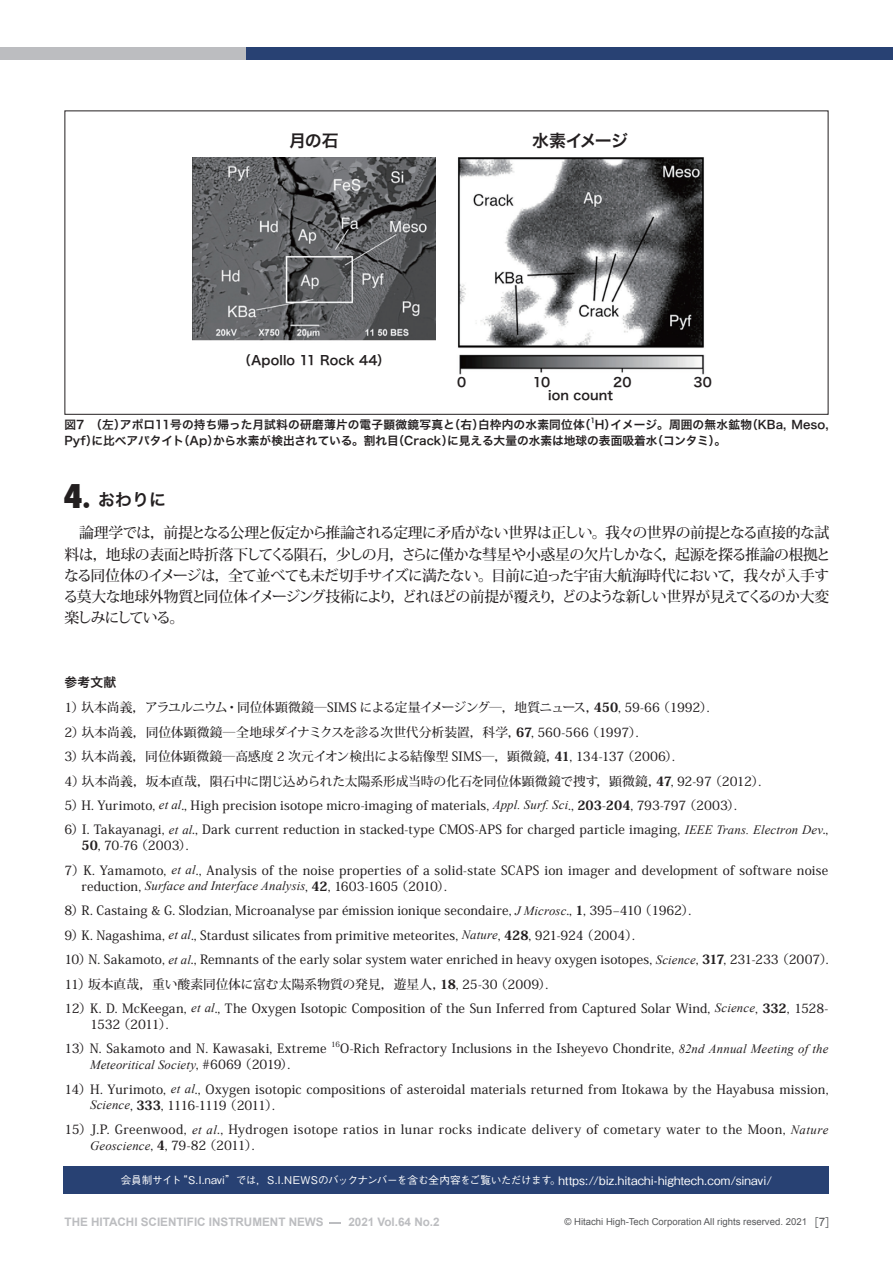
<style>
.page{position:relative;width:893px;height:1263px;background:#fff}
.page>*{position:absolute;margin:0;border:0;box-sizing:border-box;transform-origin:0 0}
.t1{font:16.95px "Hira Kaku Pro N W6";letter-spacing:-.015em;color:#231f20}
.t2{font:500 14.85px/21.3px "Koz Min Pr 6 N";letter-spacing:-.09em;color:#231f20;text-align:justify}
.t3{font:500 12.75px/24.5px "Koz Min Pr 6 N";letter-spacing:.01em;color:#231f20}
.t4{font:12.75px "Hira Kaku Pro N W6";letter-spacing:.01em;color:#231f20}
.t5{font:italic 12.75px "Times New Roman";letter-spacing:.015em;color:#231f20}
.t6{font:11.7px "Hira Kaku Pro N W6";letter-spacing:.005em;color:#231f20}
.t7{font:700 11.7px "Arial";color:#bcbdc0}
.t8{font:500 10.65px "Gothic BBB Pro";letter-spacing:-.035em;color:#fff}
.t9{font:9.6px "Arial";color:#57585a}
.t10{font:500 7.5px "Koz Min Pr 6 N";color:#231f20}
.t11{font:6.75px "Hira Kaku Pro N W6";color:#231f20}
.s1{font-family:"Futura";font-weight:800;font-stretch:condensed;font-size:31.95px}
.s2{font-family:"Futura";font-weight:800;font-stretch:condensed;font-size:24.45px}
.s3{font-weight:800}
.s4{font-family:"Times New Roman";font-weight:400;font-style:italic}
.s5{font-family:"Koz Min Pr 6 N";font-weight:500;font-style:normal}
.s6{font-size:11.7px}
.s7{font-family:"Futo Go B101 Pro"}
.s8{font-family:"Gothic BBB Pro";font-weight:500;font-size:11.7px}
</style>
<div class="page">
<svg style="left:329px;top:1223px;width:12px;height:1px"></svg>
<div style="left:0;top:47px;width:251px;height:13px;background:#bcbdc0"></div>
<div style="left:246px;top:47px;width:647px;height:13px;background:#284173"></div>
<img style="left:193px;top:157px;width:243px;height:184px">
<img style="left:457px;top:157px;width:248px;height:217px">
<div style="left:64px;top:1166px;width:765px;height:28px;background:#284173"></div>
<h1 class="t1" style="left:289px;top:125px;width:51px">月の石</h1>
<h1 class="t1" style="left:532px;top:125px;width:98px">水素イメージ</h1>
<p class="t4" style="left:238px;top:348px;width:153px">（Apollo 11 Rock 44）</p>
<p class="t4" style="left:457px;top:370px;width:11px">0</p>
<p class="t4" style="left:533px;top:370px;width:19px">10</p>
<p class="t4" style="left:613px;top:370px;width:20px">20</p>
<p class="t4" style="left:693px;top:370px;width:20px">30</p>
<p class="t4" style="left:548px;top:384px;width:66px">ion count</p>
<p class="t11" style="left:590px;top:415px;width:6px">1</p>
<p class="t6" style="left:64px;top:430px;width:663px">Pyf）に比べアパタイト（Ap）から水素が検出されている。割れ目（Crack）に見える大量の水素は地球の表面吸着水（コンタミ）。</p>
<p class="t6" style="left:64px;top:414px;width:766px">図7　（左）アポロ11号の持ち帰った月試料の研磨薄片の電子顕微鏡写真と（右）白枠内の水素同位体（ H）イメージ。周囲の無水鉱物（KBa, Meso,</p>
<h1 class="t1" style="left:63px;top:485px;width:104px"><span class="s1">4</span><span class="s2">.</span> おわりに</h1>
<p class="t2" style="left:63px;top:522px;width:769px">　論理学では，前提となる公理と仮定から推論される定理に矛盾がない世界は正しい。我々の世界の前提となる直接的な試料は，地球の表面と時折落下してくる隕石，少しの月，さらに僅かな彗星や小惑星の欠片しかなく，起源を探る推論の根拠となる同位体のイメージは，全て並べても未だ切手サイズに満たない。目前に迫った宇宙大航海時代において，我々が入手する莫大な地球外物質と同位体イメージング技術により，どれほどの前提が覆えり，どのような新しい世界が見えてくるのか大変楽しみにしている。</p>
<p class="t4" style="left:65px;top:671px;width:53px">参考文献</p>
<p class="t3" style="left:65px;top:695px;width:765px">1）圦本尚義，アラユルニウム・同位体顕微鏡―SIMS による定量イメージング―，地質ニュース，<span class="s3">450</span>, 59-66 （1992）.<br>2）圦本尚義，同位体顕微鏡―全地球ダイナミクスを診る次世代分析装置，科学，<span class="s3">67</span>, 560-566 （1997）.<br>3）圦本尚義，同位体顕微鏡―高感度 2 次元イオン検出による結像型 SIMS―，顕微鏡，<span class="s3">41</span>, 134-137 （2006）.<br>4）圦本尚義，坂本直哉，隕石中に閉じ込められた太陽系形成当時の化石を同位体顕微鏡で捜す，顕微鏡，<span class="s3">47</span>, 92-97 （2012）.<br>5）H. Yurimoto, <span class="s4">et al</span>., High precision isotope micro-imaging of materials, <span class="s4">Appl. Surf. Sci</span>., <span class="s3">203</span>-<span class="s3">204</span>, 793-797 （2003）.<br>6）I. Takayanagi, <span class="s4">et al</span>., Dark current reduction in stacked-type CMOS-APS for charged particle imaging, <span class="s4">IEEE Trans. Electron Dev</span>.,</p>
<p class="t3" style="left:65px;top:834px;width:765px;text-indent:17px"><span class="s3">50</span>, 70-76 （2003）.<br>7）K. Yamamoto, <span class="s4">et al</span>., Analysis of the noise properties of a solid-state SCAPS ion imager and development of software noise</p>
<p class="t3" style="left:65px;top:874px;width:769px;text-indent:17px">reduction, <span class="s4">Surface and Interface Analysis</span>, <span class="s3">42</span>, 1603-1605 （2010）.<br>8）R. Castaing &amp; G. Slodzian, Microanalyse par émission ionique secondaire, <span class="s4">J Microsc</span>., <span class="s3">1</span>, 395–410 （1962）.<br>9）K. Nagashima, <span class="s4">et al</span>., Stardust silicates from primitive meteorites, <span class="s4">Nature</span>, <span class="s3">428</span>, 921-924 （2004）.<br>10）N. Sakamoto, <span class="s4">et al</span>., Remnants of the early solar system water enriched in heavy oxygen isotopes, <span class="s4">Science</span>, <span class="s3">317</span>, 231-233 （2007）.<br>11）坂本直哉，重い酸素同位体に富む太陽系物質の発見，遊星人，<span class="s3">18</span>, 25-30 （2009）.<br>12）K. D. McKeegan, <span class="s4">et al</span>., The Oxygen Isotopic Composition of the Sun Inferred from Captured Solar Wind, <span class="s4">Science</span>, <span class="s3">332</span>, 1528-</p>
<p class="t3" style="left:65px;top:1012px;width:263px;text-indent:26px">1532 （2011）.<br>13）N. Sakamoto and N. Kawasaki, Extreme</p>
<p class="t10" style="left:331px;top:1040px;width:10px">16</p>
<p class="t3" style="left:340px;top:1037px;width:490px">O-Rich Refractory Inclusions in the Isheyevo Chondrite, <span class="s4">82nd Annual Meeting of the</span></p>
<p class="t5" style="left:90px;top:1056px;width:205px">Meteoritical Society<span class="s5">, #6069 （2019）.</span></p>
<p class="t3" style="left:90px;top:1081px;width:740px;line-height:15.9px;text-indent:-26px">14）H. Yurimoto, <span class="s4">et al</span>., Oxygen isotopic compositions of asteroidal materials returned from Itokawa by the Hayabusa mission,<br><span class="s4">Science</span>, <span class="s3">333</span>, 1116-1119 （2011）.</p>
<p class="t3" style="left:90px;top:1122px;width:740px;line-height:15.9px;text-indent:-25px">15）J.P. Greenwood, <span class="s4">et al</span>., Hydrogen isotope ratios in lunar rocks indicate delivery of cometary water to the Moon, <span class="s4">Nature<br>Geoscience</span>, <span class="s3">4</span>, 79-82 （2011）.</p>
<p class="t8" style="left:121px;top:1171px;width:653px">会員制サイト“S.I.navi”では，S.I.NEWSのバックナンバーを含む全内容をご覧いただけます。<span class="s6">https://biz.hitachi-hightech.com/sinavi/</span></p>
<p class="t7" style="left:65px;top:1214px;width:377px">THE HITACHI SCIENTIFIC INSTRUMENT NEWS<span class="s7">　　</span>2021 Vol.64 No.2</p>
<p class="t9" style="left:564px;top:1216px;width:274px">© Hitachi High-Tech Corporation All rights reserved. 2021<span class="s8">［</span><span class="s6">7</span><span class="s8">］</span></p>
</div>
